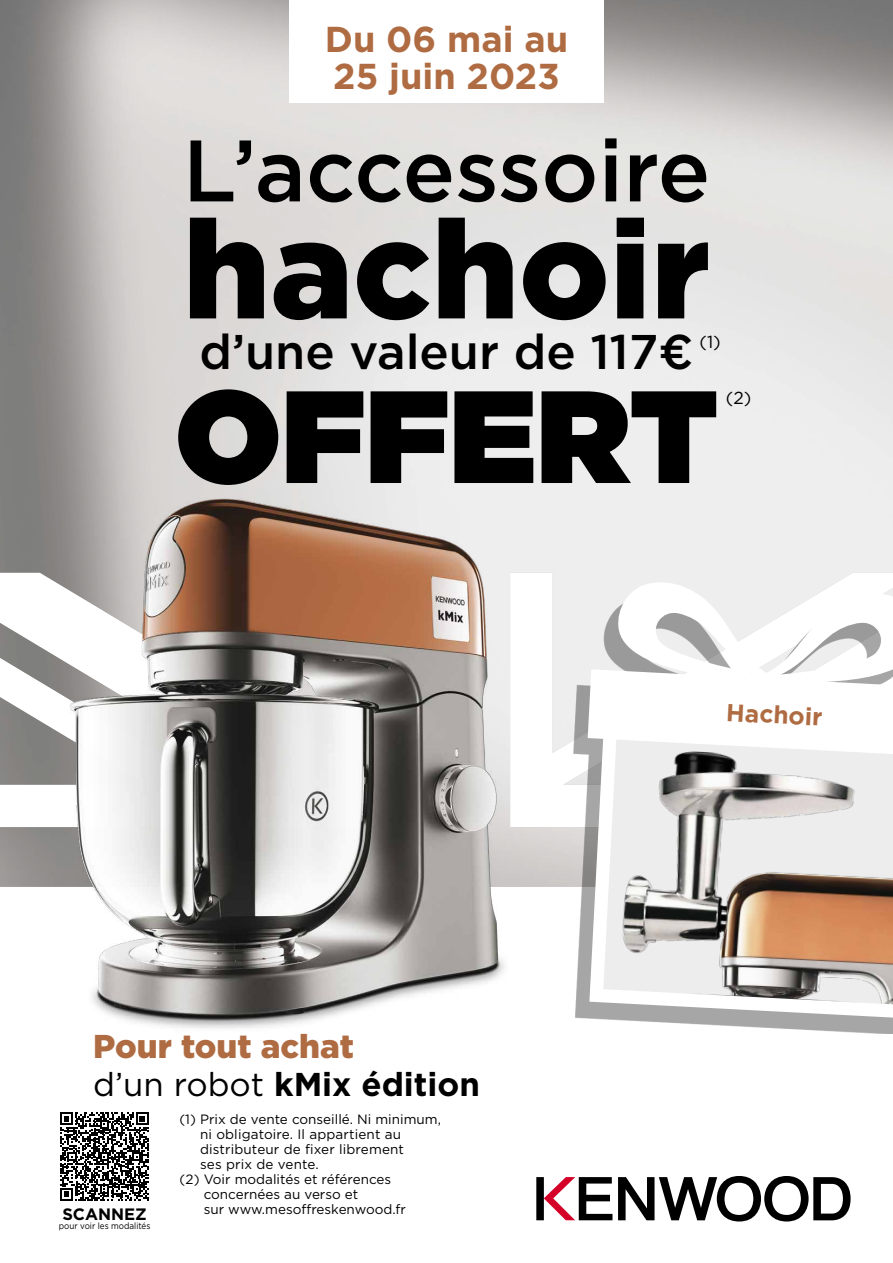
<style>
.page{position:relative;width:893px;height:1263px;background:#fff}
.page>*{position:absolute;margin:0;border:0;box-sizing:border-box;transform-origin:0 0}
.t1{font:900 138px "Gotham";color:#000}
.t2{font:900 130.95px "Gotham";color:#000}
.t3{font:500 87px "Gotham";color:#000}
.t4{font:500 48.6px "Gotham";color:#000}
.t5{font:700 36px/37.5px "Gotham";color:#af6b41}
.t6{font:900 33px/37.5px "Gotham";color:#af6b41}
.t7{font:700 24.45px "Gotham";color:#af6b41}
.t8{font:17.4px "Gotham";color:#000}
.t9{font:700 16.5px "Gotham";color:#000}
.t10{font:13.5px "Gotham";color:#000}
.t11{font:9px "Gotham";color:#000;scale:.9 1}
.s1{font-weight:400;color:#000}
.s2{font-weight:700;color:#000}
</style>
<div class="page">
<div style="left:536px;top:1177px;width:8px;height:43px;background:#000"></div>
<svg style="left:544px;top:1177px;width:68px;height:43px"></svg>
<svg style="left:618px;top:1176px;width:233px;height:45px"></svg>
<img style="left:69px;top:498px;width:449px;height:531px">
<svg style="left:60px;top:1112px;width:88px;height:89px"></svg>
<div style="left:573px;top:598px;width:320px;height:436px;background:#000;opacity:.35"></div>
<svg style="left:582px;top:718px;width:311px;height:307px;background:#c7bdb7"></svg>
<svg style="left:588px;top:578px;width:305px;height:176px"></svg>
<h3 class="t5" style="left:325px;top:20px;width:245px">Du 06 mai au<br>25 juin 2023</h3>
<h3 class="t3" style="left:183px;top:114px;width:529px">L’accessoire</h3>
<h1 class="t1" style="left:183px;top:174px;width:529px">hachoir</h1>
<h3 class="t4" style="left:199px;top:320px;width:495px">d’une valeur de 117€</h3>
<h2 class="t2" style="left:175px;top:343px;width:544px">OFFERT</h2>
<p class="t8" style="left:699px;top:331px;width:23px">(1)</p>
<p class="t8" style="left:726px;top:387px;width:27px">(2)</p>
<h3 class="t6" style="left:93px;top:1027px;width:388px">Pour tout achat<br><span class="s1">d’un robot</span> <span class="s2">kMix édition</span></h3>
<p class="t9" style="left:62px;top:1203px;width:86px">SCANNEZ</p>
<p class="t11" style="left:59px;top:1220px;width:103px">pour voir les modalités</p>
<p class="t10" style="left:179px;top:1110px;width:263px">(1) Prix de vente conseillé. Ni minimum,</p>
<p class="t10" style="left:200px;top:1125px;width:203px">ni obligatoire. Il appartient au</p>
<p class="t10" style="left:200px;top:1140px;width:205px">distributeur de fixer librement</p>
<p class="t10" style="left:200px;top:1155px;width:120px">ses prix de vente.</p>
<p class="t10" style="left:179px;top:1170px;width:213px">(2) Voir modalités et références</p>
<p class="t10" style="left:204px;top:1185px;width:156px">concernées au verso et</p>
<p class="t10" style="left:204px;top:1200px;width:204px">sur www.mesoffreskenwood.fr</p>
<h3 class="t7" style="left:727px;top:696px;width:98px;rotate:3deg">Hachoir</h3>
</div>
